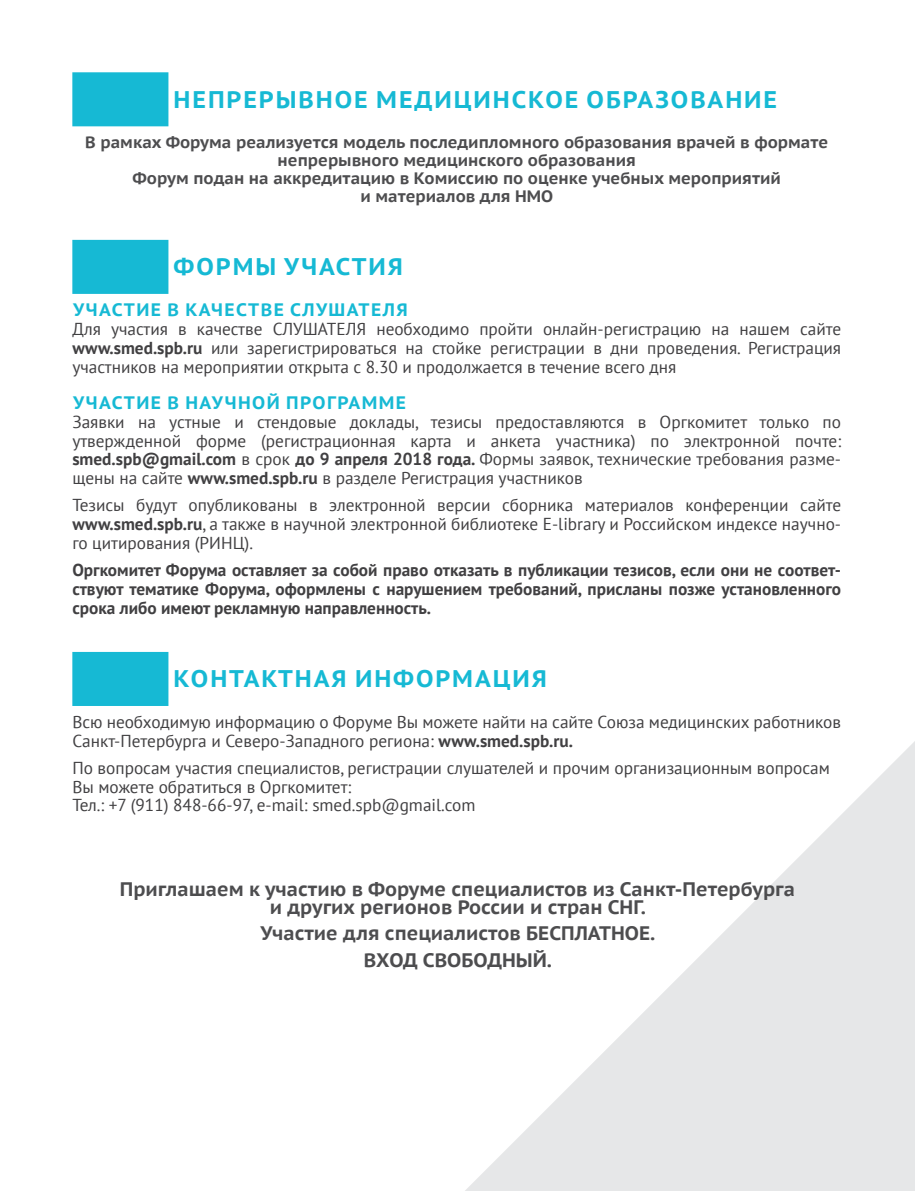
<style>
.page{position:relative;width:915px;height:1191px;background:#fff}
.page>*{position:absolute;margin:0;border:0;box-sizing:border-box;transform-origin:0 0}
.t1{font:700 24px "PT Sans Caption";letter-spacing:.08em;color:#16b9d4}
.t2{font:700 19.5px/18px "PT Sans Caption";color:#4d4d4f;text-align:center}
.t3{font:700 18px "PT Sans Caption";letter-spacing:.08em;color:#16b9d4}
.t4{font:17.25px/18.8px "PT Sans";color:#414042;text-align:justify}
.t5{font:700 17.25px/18.8px "PT Sans";color:#414042;text-align:justify}
.t6{font:700 16.5px/18px "PT Sans Caption";color:#4d4d4f;text-align:center}
.s1{font-weight:700}
</style>
<div class="page">
<svg style="left:465px;top:742px;width:449px;height:449px;fill:#ededee"></svg>
<svg style="left:72px;top:72px;width:96px;height:634px"></svg>
<h1 class="t1" style="left:174px;top:83px;width:604px">НЕПРЕРЫВНОЕ МЕДИЦИНСКОЕ ОБРАЗОВАНИЕ</h1>
<p class="t6" style="left:85px;top:132px;width:744px">В рамках Форума реализуется модель последипломного образования врачей в формате непрерывного медицинского образования<br>Форум подан на аккредитацию в Комиссию по оценке учебных мероприятий<br>и материалов для НМО</p>
<h1 class="t1" style="left:174px;top:251px;width:231px">ФОРМЫ УЧАСТИЯ</h1>
<p class="t3" style="left:73px;top:298px;width:336px">УЧАСТИЕ В КАЧЕСТВЕ СЛУШАТЕЛЯ</p>
<p class="t4" style="left:72px;top:319px;width:770px">Для участия в качестве СЛУШАТЕЛЯ необходимо пройти онлайн-регистрацию на нашем сайте <span class="s1">www.smed.spb.ru</span> или зарегистрироваться на стойке регистрации в дни проведения. Регистрация участников на мероприятии открыта с 8.30 и продолжается в течение всего дня</p>
<p class="t3" style="left:73px;top:391px;width:334px">УЧАСТИЕ В НАУЧНОЙ ПРОГРАММЕ</p>
<p class="t4" style="left:72px;top:412px;width:770px">Заявки на устные и стендовые доклады, тезисы предоставляются в Оргкомитет только по утвержденной форме (регистрационная карта и анкета участника) по электронной почте: <span class="s1">smed.spb@gmail.com</span> в срок <span class="s1">до 9 апреля 2018 года.</span> Формы заявок, технические требования разме&shy;щены на сайте <span class="s1">www.smed.spb.ru</span> в разделе Регистрация участников</p>
<p class="t4" style="left:72px;top:495px;width:770px">Тезисы будут опубликованы в электронной версии сборника материалов конференции сайте <span class="s1">www.smed.spb.ru</span>, а также в научной электронной библиотеке E-library и Российском индексе научно&shy;го цитирования (РИНЦ).</p>
<p class="t5" style="left:72px;top:560px;width:770px">Оргкомитет Форума оставляет за собой право отказать в публикации тезисов, если они не соответ&shy;ствуют тематике Форума, оформлены с нарушением требований, присланы позже установленного срока либо имеют рекламную направленность.</p>
<h1 class="t1" style="left:174px;top:663px;width:374px">КОНТАКТНАЯ ИНФОРМАЦИЯ</h1>
<p class="t4" style="left:72px;top:712px;width:770px">Всю необходимую информацию о Форуме Вы можете найти на сайте Союза медицинских работников<br>Санкт-Петербурга и Северо-Западного региона: <span class="s1">www.smed.spb.ru.</span></p>
<p class="t4" style="left:72px;top:758px;width:758px;text-align:left">По вопросам участия специалистов, регистрации слушателей и прочим организационным вопросам<br>Вы можете обратиться в Оргкомитет:<br>Тел.: +7 (911) 848-66-97, e-mail: smed.spb@gmail.com</p>
<p class="t2" style="left:120px;top:879px;width:676px">Приглашаем к участию в Форуме специалистов из Санкт-Петербурга и других регионов России и стран СНГ.</p>
<p class="t2" style="left:260px;top:920px;width:396px;line-height:26.5px">Участие для специалистов БЕСПЛАТНОЕ.<br>ВХОД СВОБОДНЫЙ.</p>
</div>
